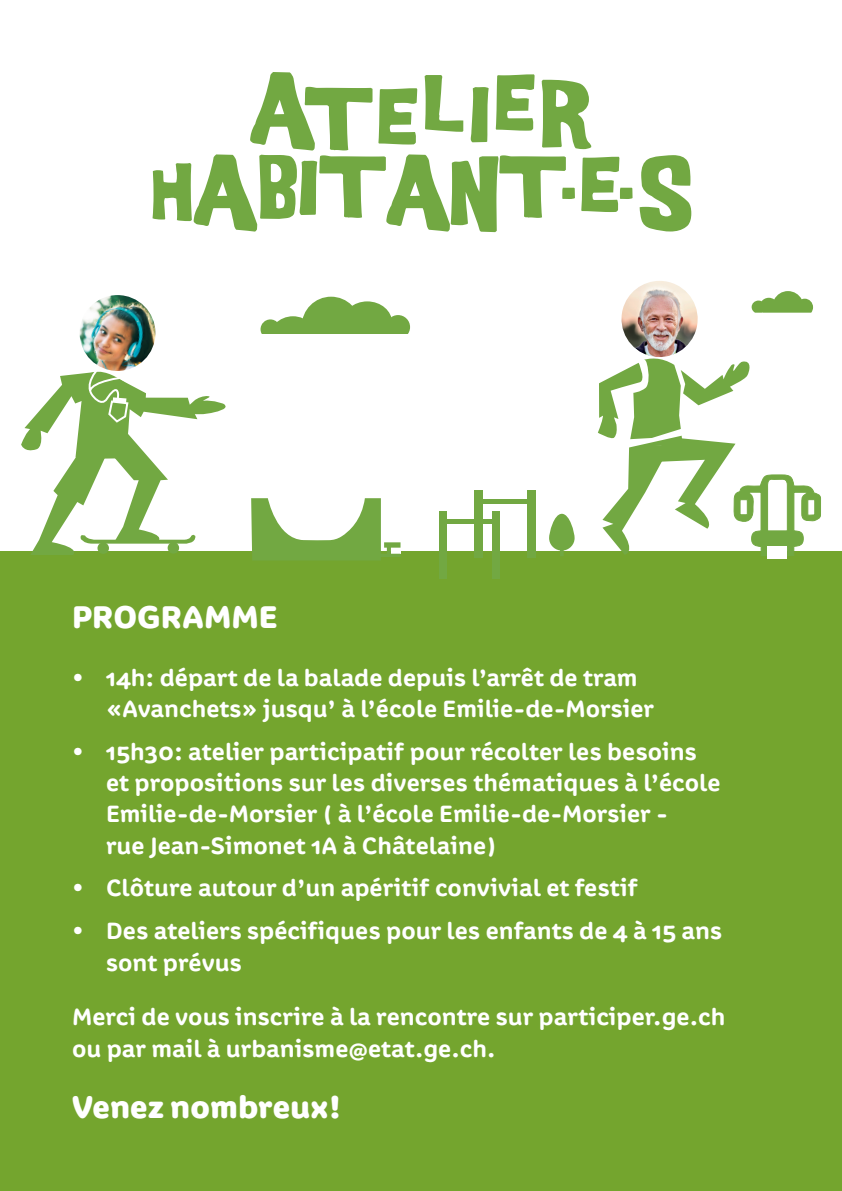
<style>
.page{position:relative;width:842px;height:1191px;background:#fff}
.page>*{position:absolute;margin:0;border:0;box-sizing:border-box;transform-origin:0 0}
.t1{font:79.2px "Good Girl";letter-spacing:.06em;color:#72a842}
.t2{font:77.8px "Good Girl";letter-spacing:-.005em;color:#72a842}
.t3{font:900 32px "Colette";color:#fff}
.t4{font:700 24px/31.4px "Colette";color:#fff}
</style>
<div class="page">
<div style="left:0;top:551px;width:842px;height:640px;background:#74a52e"></div>
<hr style="left:478px;top:499px;width:53px;height:4px;background:#72a842">
<div style="left:528px;top:490px;width:8px;height:68px;background:#72a842"></div>
<div style="left:474px;top:490px;width:8px;height:68px;background:#72a842"></div>
<hr style="left:443px;top:520px;width:53px;height:4px;background:#72a842">
<div style="left:493px;top:511px;width:7px;height:67px;background:#72a842"></div>
<div style="left:440px;top:511px;width:7px;height:67px;background:#72a842"></div>
<svg style="left:549px;top:514px;width:26px;height:42px"></svg>
<div style="left:767px;top:546px;width:20px;height:13px;background:#fff"></div>
<svg style="left:598px;top:361px;width:223px;height:195px"></svg>
<svg style="left:752px;top:291px;width:61px;height:22px"></svg>
<img style="left:621px;top:281px;width:77px;height:80px">
<svg style="left:251px;top:498px;width:149px;height:62px"></svg>
<div style="left:302px;top:297px;width:58px;height:58px;background:#72a842;border-radius:50%"></div>
<div style="left:268px;top:316px;width:50px;height:50px;background:#72a842;border-radius:50%"></div>
<div style="left:342px;top:301px;width:50px;height:43px;background:#72a842;border-radius:50%"></div>
<div style="left:386px;top:315px;width:24px;height:24px;background:#72a842;border-radius:50%"></div>
<div style="left:261px;top:319px;width:19px;height:20px;background:#72a842;border-radius:50%"></div>
<div style="left:248px;top:334px;width:171px;height:35px;background:#fff"></div>
<svg style="left:21px;top:362px;width:205px;height:193px"></svg>
<img style="left:80px;top:295px;width:75px;height:76px;border-radius:38px">
<h1 class="t1" style="left:250px;top:72px;width:343px">ATELIER</h1>
<h2 class="t2" style="left:151px;top:154px;width:541px">HABITANT<sup>.</sup>E<sup>.</sup>S</h2>
<h3 class="t3" style="left:72px;top:594px;width:207px">PROGRAMME</h3>
<p class="t4" style="left:106px;top:661px;width:550px;text-indent:-34px">• 14h: départ de la balade depuis l’arrêt de tram «Avanchets» jusqu’ à l’école Emilie-de-Morsier</p>
<p class="t4" style="left:106px;top:735px;width:616px;text-indent:-34px">• 15h30: atelier participatif pour récolter les besoins et propositions sur les diverses thématiques à l’école Emilie-de-Morsier ( à l’école Emilie-de-Morsier -<br>rue Jean-Simonet 1A à Châtelaine)</p>
<p class="t4" style="left:72px;top:872px;width:568px">• Clôture autour d’un apéritif convivial et festif</p>
<p class="t4" style="left:106px;top:914px;width:618px;text-indent:-34px">• Des ateliers spécifiques pour les enfants de 4 à 15 ans sont prévus</p>
<p class="t4" style="left:72px;top:1000px;width:655px">Merci de vous inscrire à la rencontre sur participer.ge.ch ou par mail à urbanisme@etat.ge.ch.</p>
<h3 class="t3" style="left:72px;top:1084px;width:272px">Venez nombreux!</h3>
</div>
